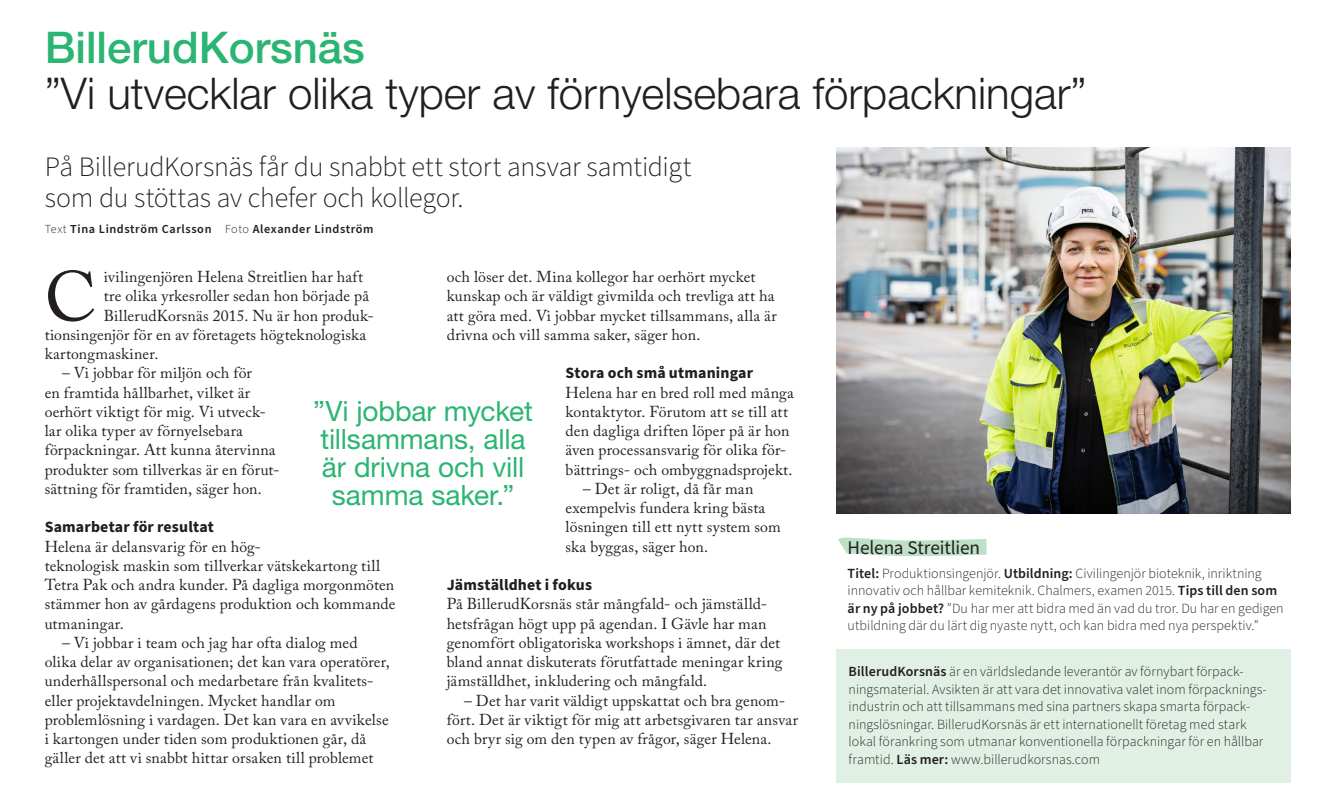
<style>
.page{position:relative;width:1335px;height:799px;background:#fff}
.page>*{position:absolute;margin:0;border:0;box-sizing:border-box;transform-origin:0 0}
.t1{font:69.83px "Adobe Caslon Pro";color:#231f20}
.t2{font:300 43.75px/45.5px "Helvetica Neue LT Std";color:#231f20}
.t3{font:300 28px/31.5px "Source Sans Pro";letter-spacing:-.01em;color:#231f20}
.t4{font:28px/28px "Helvetica Neue LT Std";letter-spacing:-.005em;color:#2bb572;text-align:center}
.t5{font:19.25px "Source Sans Pro";letter-spacing:-.01em;color:#231f20}
.t6{font:15.75px/19.2px "Adobe Caslon Pro";letter-spacing:.01em;color:#231f20}
.t7{font:700 15.75px "Source Sans Pro";letter-spacing:.01em;color:#231f20}
.t8{font:300 14px/17.5px "Source Sans Pro";letter-spacing:.005em;color:#231f20}
.t9{font:600 12.25px "Source Sans Pro";letter-spacing:.05em;color:#231f20}
.s1{font-weight:500;color:#2bb572}
.s2{font-weight:300}
.s3{font-weight:600}
</style>
<div class="page">
<svg style="left:838px;top:537px;width:149px;height:20px"></svg>
<img style="left:836px;top:147px;width:454px;height:366px">
<div style="left:836px;top:649px;width:454px;height:133px;background:#e0f0e4"></div>
<p class="t2" style="left:45px;top:24px;width:1043px"><span class="s1">BillerudKorsnäs<br></span>”Vi utvecklar olika typer av förnyelsebara förpackningar”</p>
<p class="t3" style="left:45px;top:152px;width:648px">På BillerudKorsnäs får du snabbt ett stort ansvar samtidigt som du stöttas av chefer och kollegor.</p>
<p class="t9" style="left:45px;top:221px;width:330px"><span class="s2">Text</span> Tina Lindström Carlsson <span class="s2">Foto</span> Alexander Lindström</p>
<p class="t1" style="left:45px;top:256px;width:54px">C</p>
<p class="t6" style="left:104px;top:267px;width:261px">ivilingenjören Helena Streitlien har haft</p>
<p class="t6" style="left:447px;top:267px;width:331px">och löser det. Mina kollegor har oerhört mycket kunskap och är väldigt givmilda och trevliga att ha att göra med. Vi jobbar mycket tillsammans, alla är drivna och vill samma saker, säger hon.</p>
<p class="t7" style="left:565px;top:362px;width:189px">Stora och små utmaningar</p>
<p class="t6" style="left:565px;top:382px;width:230px">Helena har en bred roll med många kontaktytor. Förutom att se till att den dagliga driften löper på är hon även processansvarig för olika för&shy;bättrings- och ombyggnadsprojekt.</p>
<p class="t6" style="left:565px;top:479px;width:216px;text-indent:17px">– Det är roligt, då får man exempelvis fundera kring bästa lösningen till ett nytt system som ska byggas, säger hon.</p>
<p class="t7" style="left:447px;top:574px;width:147px">Jämställdhet i fokus</p>
<p class="t6" style="left:447px;top:594px;width:337px">På BillerudKorsnäs står mångfald- och jämställd&shy;hetsfrågan högt upp på agendan. I Gävle har man genomfört obligatoriska workshops i ämnet, där det bland annat diskuterats förutfattade meningar kring jämställdhet, inkludering och mångfald.</p>
<p class="t6" style="left:447px;top:690px;width:353px;text-indent:17px">– Det har varit väldigt uppskattat och bra genom&shy;fört. Det är viktigt för mig att arbetsgivaren tar ansvar och bryr sig om den typen av frågor, säger Helena.</p>
<p class="t6" style="left:104px;top:286px;width:267px">tre olika yrkesroller sedan hon började på</p>
<p class="t6" style="left:104px;top:305px;width:271px">BillerudKorsnäs 2015. Nu är hon produk-</p>
<p class="t6" style="left:45px;top:325px;width:323px">tionsingenjör för en av företagets högteknologiska</p>
<p class="t6" style="left:45px;top:344px;width:115px">kartongmaskiner.</p>
<p class="t6" style="left:45px;top:363px;width:236px;text-indent:17px">– Vi jobbar för miljön och för<br>en framtida hållbarhet, vilket är oerhört viktigt för mig. Vi utveck&shy;lar olika typer av förnyelsebara förpackningar. Att kunna återvinna produkter som tillverkas är en förut&shy;sättning för framtiden, säger hon.</p>
<p class="t7" style="left:45px;top:516px;width:171px">Samarbetar för resultat</p>
<p class="t6" style="left:45px;top:536px;width:352px">Helena är delansvarig för en hög-<br>teknologisk maskin som tillverkar vätskekartong till Tetra Pak och andra kunder. På dagliga morgonmöten stämmer hon av gårdagens produktion och kommande utmaningar.</p>
<p class="t6" style="left:45px;top:633px;width:346px;text-indent:17px">– Vi jobbar i team och jag har ofta dialog med olika delar av organisationen; det kan vara operatörer, underhållspersonal och medarbetare från kvalitets&shy;eller projektavdelningen. Mycket handlar om problemlösning i vardagen. Det kan vara en avvikelse i kartongen under tiden som produktionen går, då gäller det att vi snabbt hittar orsaken till problemet</p>
<p class="t4" style="left:313px;top:396px;width:221px">”Vi jobbar mycket tillsammans, alla är drivna och vill samma saker.”</p>
<p class="t5" style="left:847px;top:535px;width:134px">Helena Streitlien</p>
<p class="t8" style="left:847px;top:565px;width:437px"><span class="s3">Titel:</span> Produktionsingenjör. <span class="s3">Utbildning:</span> Civilingenjör bioteknik, inriktning innovativ och hållbar kemiteknik. Chalmers, examen 2015. <span class="s3">Tips till den som är ny på jobbet?</span> ”Du har mer att bidra med än vad du tror. Du har en gedigen utbildning där du lärt dig nyaste nytt, och kan bidra med nya perspektiv.”</p>
<p class="t8" style="left:848px;top:663px;width:419px"><span class="s3">BillerudKorsnäs</span> är en världsledande leverantör av förnybart förpack&shy;ningsmaterial. Avsikten är att vara det innovativa valet inom förpacknings&shy;industrin och att tillsammans med sina partners skapa smarta förpack&shy;ningslösningar. BillerudKorsnäs är ett internationellt företag med stark lokal förankring som utmanar konventionella förpackningar för en hållbar framtid. <span class="s3">Läs mer:</span> www.billerudkorsnas.com</p>
</div>
